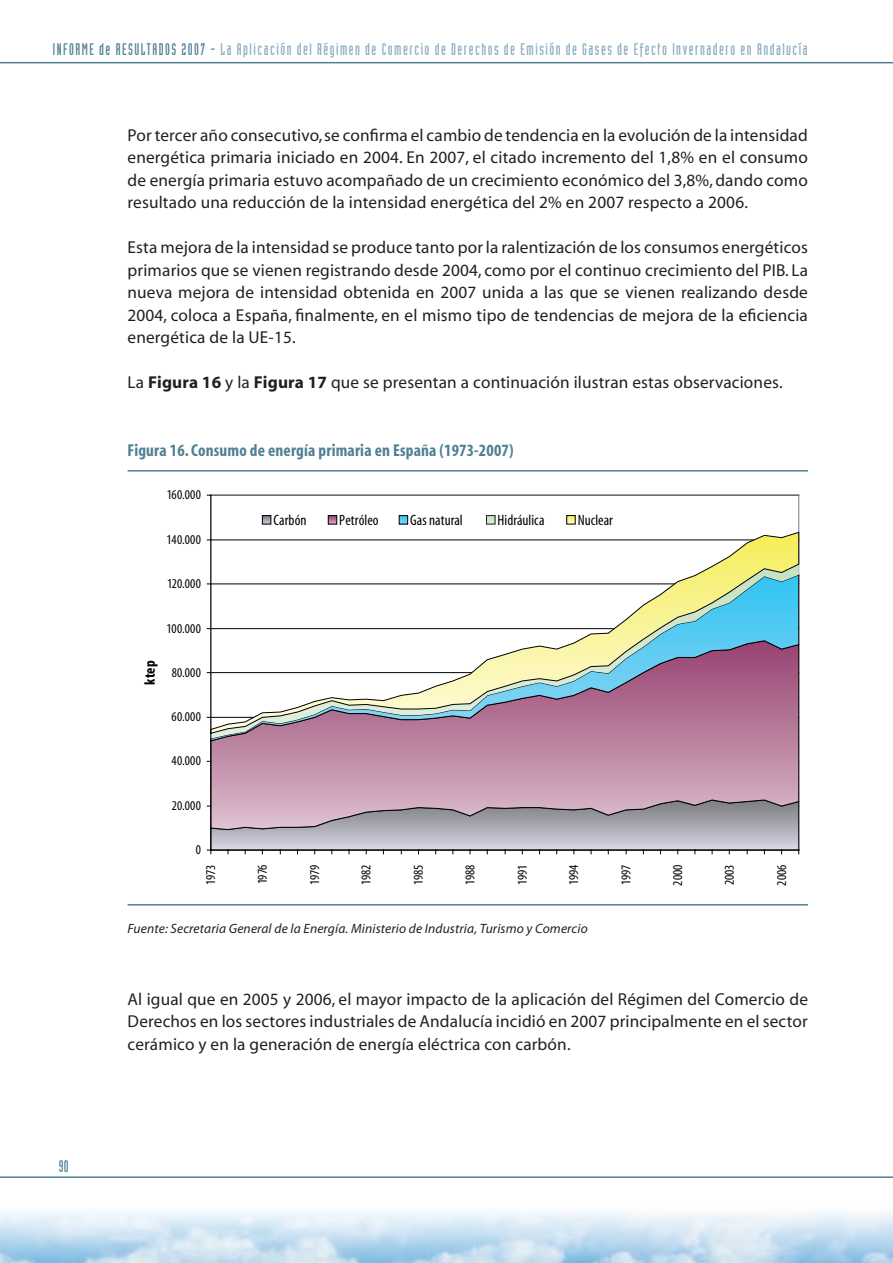
<style>
.page{position:relative;width:893px;height:1263px;background:#fff}
.page>*{position:absolute;margin:0;border:0;box-sizing:border-box;transform-origin:0 0}
.t1{font:17.25px/22.5px "Myriad";letter-spacing:.01em;color:#231f20;text-align:justify}
.t2{font:700 condensed 17.25px "Myriad";letter-spacing:.01em;color:#518093}
.t3{font:16.5px "Industria Solid";letter-spacing:.09em;color:#8cadbd}
.t4{font:16.5px "Industria Solid";color:#518093}
.t5{font:16.5px "Industria Solid A";color:#518093}
.t6{font:condensed 15px "Myriad";letter-spacing:.005em;color:#000}
.t7{font:700 condensed 15px "Myriad";color:#000}
.t8{font:condensed 13.5px "Myriad";letter-spacing:.01em;color:#000}
.t9{font:italic 13.5px "Myriad Pro";letter-spacing:.01em;color:#231f20}
.s1{color:#518093}
.s2{font-weight:700}
</style>
<div class="page">
<hr style="left:0;top:62px;width:893px;height:1px;background:#518093">
<hr style="left:0;top:1176px;width:893px;height:2px;background:#518093">
<hr style="left:128px;top:470px;width:680px;height:2px;background:#518093">
<hr style="left:128px;top:904px;width:680px;height:1px;background:#518093">
<hr style="left:211px;top:495px;width:588px;height:1px;background:#7c7d83">
<hr style="left:798px;top:495px;width:1px;height:355px;background:#7c7d83">
<svg style="left:211px;top:742px;width:588px;height:57px;background:#c495ae"></svg>
<hr style="left:211px;top:738px;width:588px;height:4px;background:#ba819e">
<hr style="left:211px;top:734px;width:588px;height:4px;background:#b87f9c">
<svg style="left:211px;top:531px;width:588px;height:203px"></svg>
<hr style="left:210px;top:495px;width:1px;height:355px;background:#000">
<svg style="left:207px;top:799px;width:592px;height:55px;background:#b5adb8"></svg>
<svg style="left:264px;top:517px;width:5px;height:6px"></svg>
<div style="left:262px;top:515px;width:9px;height:10px;border:1px solid #000"></div>
<svg style="left:330px;top:517px;width:5px;height:6px"></svg>
<div style="left:328px;top:515px;width:9px;height:10px;border:1px solid #000"></div>
<svg style="left:401px;top:517px;width:5px;height:6px"></svg>
<div style="left:399px;top:515px;width:9px;height:10px;border:1px solid #000"></div>
<svg style="left:488px;top:517px;width:5px;height:5px"></svg>
<div style="left:486px;top:515px;width:9px;height:9px;border:1px solid #231f20"></div>
<svg style="left:568px;top:517px;width:6px;height:6px"></svg>
<div style="left:566px;top:515px;width:10px;height:10px;border:1px solid #000"></div>
<p class="t4" style="left:53px;top:40px;width:11px">Informe</p>
<p class="t3" style="left:99px;top:40px;width:710px"><span class="s1">de RESULTADOS 2007 -</span> La Aplicación del Régimen de Comercio de Derechos de Emisión de Gases de Efecto Invernadero en Andalucía</p>
<p class="t1" style="left:128px;top:124px;width:682px">Por tercer año consecutivo, se confirma el cambio de tendencia en la evolución de la intensidad energética primaria iniciado en 2004. En 2007, el citado incremento del 1,8% en el consumo de energía primaria estuvo acompañado de un crecimiento económico del 3,8%, dando como resultado una reducción de la intensidad energética del 2% en 2007 respecto a 2006.</p>
<p class="t1" style="left:128px;top:237px;width:682px">Esta mejora de la intensidad se produce tanto por la ralentización de los consumos energéticos primarios que se vienen registrando desde 2004, como por el continuo crecimiento del PIB. La nueva mejora de intensidad obtenida en 2007 unida a las que se vienen realizando desde 2004, coloca a España, finalmente, en el mismo tipo de tendencias de mejora de la eficiencia energética de la UE-15.</p>
<p class="t1" style="left:128px;top:372px;width:656px">La <span class="s2">Figura 16</span> y la <span class="s2">Figura 17</span> que se presentan a continuación ilustran estas observaciones.</p>
<p class="t2" style="left:128px;top:441px;width:387px">Figura 16. Consumo de energía primaria en España (1973-2007)</p>
<p class="t8" style="left:167px;top:488px;width:36px">160.000</p>
<p class="t8" style="left:167px;top:533px;width:36px">140.000</p>
<p class="t8" style="left:167px;top:577px;width:35px">120.000</p>
<p class="t8" style="left:167px;top:621px;width:36px">100.000</p>
<p class="t7" style="left:142px;top:685px;width:26px;rotate:-90deg">ktep</p>
<p class="t8" style="left:172px;top:665px;width:31px">80.000</p>
<p class="t8" style="left:172px;top:710px;width:31px">60.000</p>
<p class="t8" style="left:172px;top:754px;width:31px">40.000</p>
<p class="t6" style="left:273px;top:512px;width:35px">Carbón</p>
<p class="t6" style="left:339px;top:512px;width:41px">Petróleo</p>
<p class="t6" style="left:410px;top:512px;width:54px">Gas natural</p>
<p class="t6" style="left:498px;top:512px;width:48px">Hidráulica</p>
<p class="t6" style="left:578px;top:512px;width:37px">Nuclear</p>
<p class="t8" style="left:172px;top:799px;width:31px">20.000</p>
<p class="t8" style="left:196px;top:843px;width:7px">0</p>
<p class="t8" style="left:204px;top:885px;width:22px;rotate:-90deg">1973</p>
<p class="t8" style="left:256px;top:884px;width:21px;rotate:-90deg">1976</p>
<p class="t8" style="left:308px;top:885px;width:22px;rotate:-90deg">1979</p>
<p class="t8" style="left:359px;top:885px;width:22px;rotate:-90deg">1982</p>
<p class="t8" style="left:412px;top:885px;width:22px;rotate:-90deg">1985</p>
<p class="t8" style="left:463px;top:885px;width:22px;rotate:-90deg">1988</p>
<p class="t8" style="left:516px;top:885px;width:22px;rotate:-90deg">1991</p>
<p class="t8" style="left:567px;top:885px;width:22px;rotate:-90deg">1994</p>
<p class="t8" style="left:619px;top:885px;width:22px;rotate:-90deg">1997</p>
<p class="t8" style="left:671px;top:886px;width:23px;rotate:-90deg">2000</p>
<p class="t8" style="left:723px;top:885px;width:22px;rotate:-90deg">2003</p>
<p class="t8" style="left:775px;top:885px;width:23px;rotate:-90deg">2006</p>
<p class="t9" style="left:128px;top:920px;width:462px">Fuente: Secretaria General de la Energía. Ministerio de Industria, Turismo y Comercio</p>
<p class="t5" style="left:59px;top:1157px;width:11px">90</p>
<p class="t1" style="left:128px;top:988px;width:682px">Al igual que en 2005 y 2006, el mayor impacto de la aplicación del Régimen del Comercio de Derechos en los sectores industriales de Andalucía incidió en 2007 principalmente en el sector cerámico y en la generación de energía eléctrica con carbón.</p>
</div>
